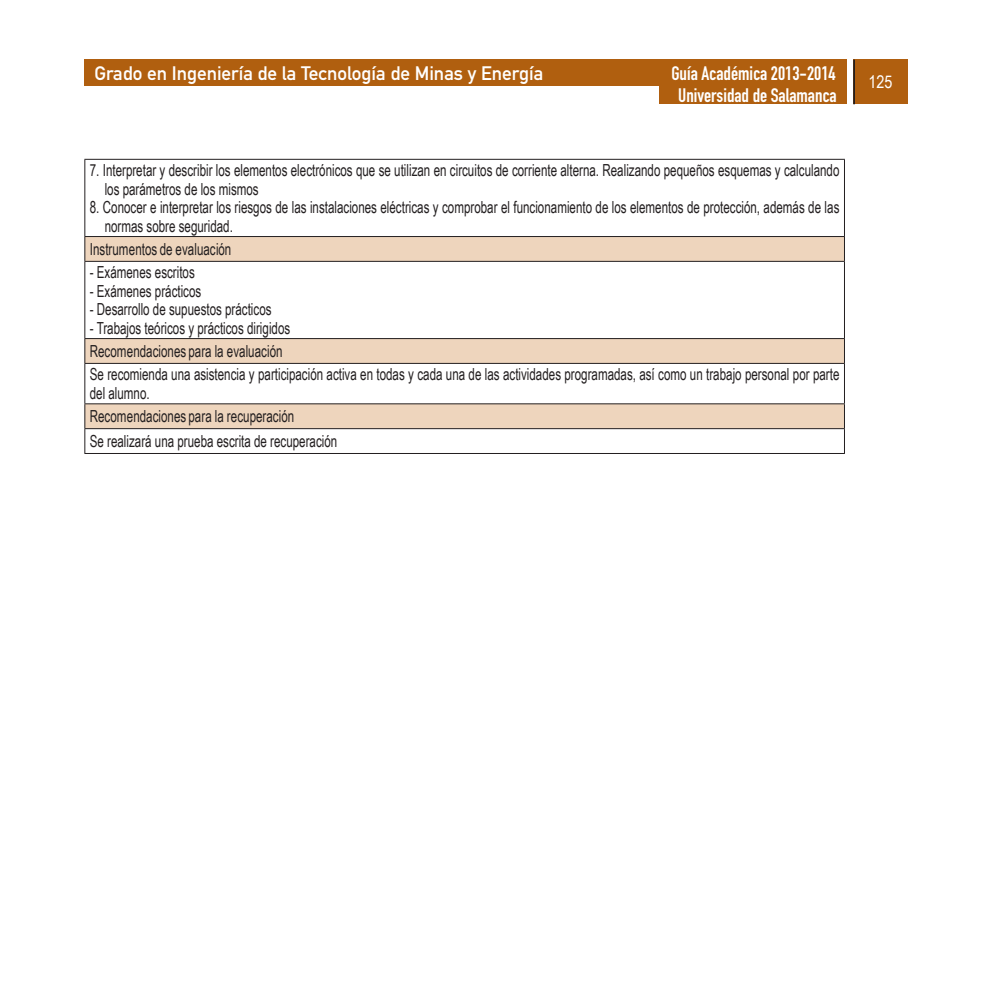
<style>
.page{position:relative;width:993px;height:993px;background:#fff}
.page>*{position:absolute;margin:0;border:0;box-sizing:border-box;transform-origin:0 0}
.t1{font:19.25px "DIN Mittelschrift";color:#fff}
.t2{font:19.25px "DIN Engschrift Alternate";color:#fff}
.t3{font:17.5px "Arial Narrow";color:#fff}
.t4{font:16.62px/18.4px "Arial Narrow";color:#231f20;scale:.85 1}
</style>
<div class="page">
<div style="left:852px;top:60px;width:55px;height:44px;background:#b05f0f"></div>
<hr style="left:852px;top:60px;width:2px;height:44px;background:#231f20">
<div style="left:658px;top:60px;width:187px;height:44px;background:#b05f0f"></div>
<div style="left:84px;top:60px;width:761px;height:26px;background:#b05f0f"></div>
<svg style="left:85px;top:237px;width:758px;height:191px"></svg>
<hr style="left:84px;top:159px;width:760px;height:1px;background:#231f20">
<hr style="left:84px;top:160px;width:1px;height:76px;background:#231f20">
<hr style="left:843px;top:160px;width:1px;height:76px;background:#231f20">
<hr style="left:84px;top:236px;width:760px;height:1px;background:#231f20">
<svg style="left:84px;top:237px;width:1px;height:24px"></svg>
<svg style="left:843px;top:237px;width:1px;height:24px"></svg>
<hr style="left:84px;top:261px;width:760px;height:1px;background:#231f20">
<hr style="left:84px;top:262px;width:1px;height:76px;background:#231f20">
<hr style="left:843px;top:262px;width:1px;height:76px;background:#231f20">
<hr style="left:84px;top:338px;width:760px;height:1px;background:#231f20">
<svg style="left:84px;top:339px;width:1px;height:24px"></svg>
<svg style="left:843px;top:339px;width:1px;height:24px"></svg>
<hr style="left:84px;top:363px;width:760px;height:1px;background:#231f20">
<hr style="left:84px;top:364px;width:1px;height:39px;background:#231f20">
<hr style="left:843px;top:364px;width:1px;height:39px;background:#231f20">
<hr style="left:84px;top:403px;width:760px;height:1px;background:#231f20">
<hr style="left:84px;top:428px;width:760px;height:1px;background:#231f20">
<svg style="left:84px;top:404px;width:1px;height:49px"></svg>
<svg style="left:843px;top:404px;width:1px;height:26px"></svg>
<hr style="left:84px;top:453px;width:760px;height:1px;background:#231f20">
<p class="t1" style="left:94px;top:62px;width:450px">Grado en Ingeniería de la Tecnología de Minas y Energía</p>
<p class="t2" style="left:671px;top:62px;width:166px">Guía Académica 2013-2014</p>
<p class="t2" style="left:678px;top:84px;width:160px">Universidad de Salamanca</p>
<p class="t4" style="left:105px;top:161px;width:865px;text-indent:-15px">7. Interpretar y describir los elementos electrónicos que se utilizan en circuitos de corriente alterna. Realizando pequeños esquemas y calculando los parámetros de los mismos</p>
<p class="t4" style="left:105px;top:197px;width:865px;text-indent:-15px">8. Conocer e interpretar los riesgos de las instalaciones eléctricas y comprobar el funcionamiento de los elementos de protección, además de las normas sobre seguridad.</p>
<p class="t4" style="left:90px;top:239px;width:168px">Instrumentos de evaluación</p>
<p class="t4" style="left:90px;top:263px;width:125px">- Exámenes escritos</p>
<p class="t4" style="left:90px;top:281px;width:133px">- Exámenes prácticos</p>
<p class="t4" style="left:90px;top:299px;width:215px">- Desarrollo de supuestos prácticos</p>
<p class="t4" style="left:90px;top:318px;width:237px">- Trabajos teóricos y prácticos dirigidos</p>
<p class="t4" style="left:90px;top:341px;width:228px">Recomendaciones para la evaluación</p>
<p class="t4" style="left:90px;top:364px;width:883px">Se recomienda una asistencia y participación activa en todas y cada una de las actividades programadas, así como un trabajo personal por parte del alumno.</p>
<p class="t4" style="left:90px;top:406px;width:242px">Recomendaciones para la recuperación</p>
<p class="t4" style="left:90px;top:431px;width:292px">Se realizará una prueba escrita de recuperación</p>
<p class="t3" style="left:868px;top:69px;width:25px">125</p>
</div>
